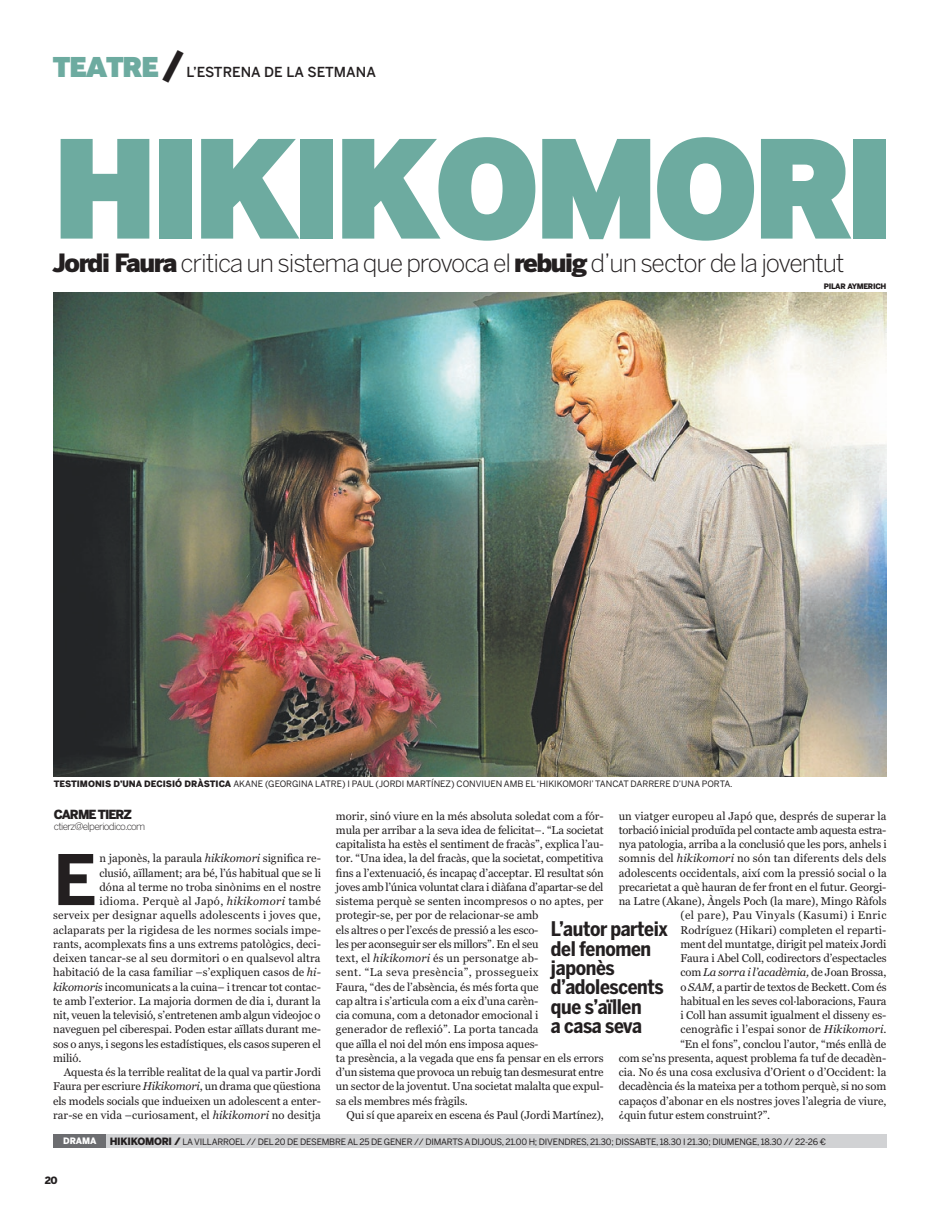
<style>
.page{position:relative;width:939px;height:1205px;background:#fff}
.page>*{position:absolute;margin:0;border:0;box-sizing:border-box;transform-origin:0 0}
.t1{font:900 149.12px "Inter Face";letter-spacing:-.035em;color:#6daba0}
.t2{font:700 69px "Benton Sans";color:#231f20}
.t3{font:900 30px "Inter Face";letter-spacing:-.025em;color:#6daba0}
.t4{font:300 25px "Benton Sans";letter-spacing:-.045em;color:#231f20}
.t5{font:700 20px/19.4px "Benton Sans Cond";letter-spacing:-.02em;color:#231f20}
.t6{font:500 13.75px "Benton Sans";color:#231f20}
.t7{font:900 12.5px "Benton Sans";letter-spacing:-.075em;color:#231f20}
.t8{font:11.25px/14.2px "Georgia Std";letter-spacing:-.01em;color:#231f20}
.t9{font:11.25px "Georgia Std";letter-spacing:.01em;color:#231f20}
.t10{font:11.25px "Georgia Std";letter-spacing:.02em;color:#231f20}
.t11{font:11.25px "Georgia Std";letter-spacing:.015em;color:#231f20}
.t12{font:11.25px "Georgia Std";letter-spacing:.03em;color:#231f20}
.t13{font:italic 11.25px "Georgia Std";letter-spacing:-.01em;color:#231f20}
.t14{font:11.25px "Georgia Std";letter-spacing:.035em;color:#231f20}
.t15{font:300 10px "Benton Sans";letter-spacing:-.065em;color:#231f20}
.t16{font:900 10px "Benton Sans";color:#231f20}
.t17{font:8.75px "Benton Sans";letter-spacing:-.025em;color:#231f20}
.t18{font:8.75px "Benton Sans";color:#231f20}
.t19{font:900 8.75px "Benton Sans";letter-spacing:-.005em;color:#fff}
.t20{font:900 7.5px "Benton Sans";letter-spacing:-.045em;color:#231f20}
.s1{font-size:40.25px;color:#231f20}
.s2{font-weight:900}
.s3{font-style:italic}
.s4{font-style:normal}
.s5{font-weight:900;font-size:10px}
</style>
<div class="page">
<img style="left:53px;top:292px;width:833px;height:485px">
<div style="left:54px;top:1134px;width:832px;height:14px;background:#d1d2d4"></div>
<div style="left:53px;top:1134px;width:53px;height:13px;background:#6c6d70"></div>
<h3 class="t3" style="left:53px;top:48px;width:132px">TEATRE <span class="s1">/</span></h3>
<p class="t6" style="left:186px;top:64px;width:191px">L’ESTRENA DE LA SETMANA</p>
<h1 class="t1" style="left:53px;top:96px;width:841px">HIKIKOMORI</h1>
<h3 class="t4" style="left:52px;top:248px;width:794px"><span class="s2">JORDI FAURA</span> critica un sistema que provoca el <span class="s2">REBUIG</span> d’un sector de la joventut</h3>
<p class="t20" style="left:824px;top:282px;width:63px">PILAR AYMERICH</p>
<p class="t18" style="left:54px;top:778px;width:680px"><span class="s2">TESTIMONIS D’UNA DECISIÓ DRÀSTICA</span> AKANE (GEORGINA LATRE) I PAUL (JORDI MARTÍN EZ) CONVIUEN AMB EL ‘HIKIKOMORI’ TANCAT DARRERE D’UNA PORTA.</p>
<p class="t7" style="left:54px;top:807px;width:80px">CARME TIERZ</p>
<p class="t15" style="left:54px;top:820px;width:93px">ctierz@elperiodico.com</p>
<h2 class="t2" style="left:53px;top:839px;width:45px">E</h2>
<p class="t8" style="left:99px;top:851px;width:223px">n japonès, la paraula <span class="s3">hikikomori</span> significa re-</p>
<p class="t8" style="left:99px;top:865px;width:223px">clusió, aïllament; ara bé, l’ús habitual que se li</p>
<p class="t8" style="left:99px;top:880px;width:223px">dóna al terme no troba sinònims en el nostre</p>
<p class="t12" style="left:99px;top:895px;width:223px">idioma. Perquè al Japó, <span class="s3">hikikomori</span> també</p>
<p class="t10" style="left:53px;top:909px;width:269px">serveix per designar aquells adolescents i joves que,</p>
<p class="t9" style="left:53px;top:923px;width:269px">aclaparats per la rigidesa de les normes socials impe-</p>
<p class="t8" style="left:53px;top:937px;width:269px">rants, acomplexats fins a uns extrems patològics, deci-</p>
<p class="t9" style="left:53px;top:952px;width:269px">deixen tancar-se al seu dormitori o en qualsevol altra</p>
<p class="t8" style="left:53px;top:965px;width:269px">habitació de la casa familiar –s’expliquen casos de <span class="s3">hi-</span></p>
<p class="t8" style="left:53px;top:979px;width:269px"><span class="s3">kikomoris</span> incomunicats a la cuina– i trencar tot contac-</p>
<p class="t8" style="left:53px;top:994px;width:269px">te amb l’exterior. La majoria dormen de dia i, durant la</p>
<p class="t8" style="left:53px;top:1008px;width:269px">nit, veuen la televisió, s’entretenen amb algun videojoc o</p>
<p class="t8" style="left:53px;top:1022px;width:269px">naveguen pel ciberespai. Poden estar aïllats durant me-</p>
<p class="t8" style="left:53px;top:1036px;width:269px">sos o anys, i segons les estadístiques, els casos superen el</p>
<p class="t8" style="left:53px;top:1051px;width:30px">milió.</p>
<p class="t8" style="left:64px;top:1065px;width:259px">Aquesta és la terrible realitat de la qual va partir Jordi</p>
<p class="t8" style="left:53px;top:1079px;width:269px">Faura per escriure <span class="s3">Hikikomori</span>, un drama que qüestiona</p>
<p class="t8" style="left:53px;top:1093px;width:269px">els models socials que indueixen un adolescent a enter-</p>
<p class="t9" style="left:53px;top:1108px;width:269px">rar-se en vida –curiosament, el <span class="s3">hikikomori</span> no desitja</p>
<p class="t8" style="left:336px;top:808px;width:269px">morir, sinó viure en la més absoluta soledat com a fór&shy;mula per arribar a la seva idea de felicitat–. “La societat capitalista ha estès el sentiment de fracàs”, explica l’au&shy;tor. “Una idea, la del fracàs, que la societat, competitiva fins a l’extenuació, és incapaç d’acceptar. El resultat són joves amb l’única voluntat clara i diàfana d’apartar-se del sistema perquè se senten incompresos o no aptes, per protegir-se, per por de relacionar-se amb<br>els altres o per l’excés de pressió a les esco-<br>les per aconseguir ser els millors”. En el seu<br>text, el <span class="s3">hikikomori</span> és un personatge ab-<br>sent. “La seva presència”, prossegueix<br>Faura, “des de l’absència, és més forta que<br>cap altra i s’articula com a eix d’una carèn-<br>cia comuna, com a detonador emocional i<br>generador de reflexió”. La porta tancada<br>que aïlla el noi del món ens imposa aques-<br>ta presència, a la vegada que ens fa pensar en els errors d’un sistema que provoca un rebuig tan desmesurat entre un sector de la joventut. Una societat malalta que expul&shy;sa els membres més fràgils.</p>
<p class="t8" style="left:347px;top:1108px;width:259px">Qui sí que apareix en escena és Paul (Jordi Martínez),</p>
<p class="t9" style="left:619px;top:809px;width:269px">un viatger europeu al Japó que, després de superar la</p>
<p class="t8" style="left:619px;top:823px;width:269px">torbació inicial produïda pel contacte amb aquesta estra-</p>
<p class="t8" style="left:619px;top:837px;width:269px">nya patologia, arriba a la conclusió que les pors, anhels i</p>
<p class="t10" style="left:619px;top:852px;width:269px">somnis del <span class="s3">hikikomori</span> no són tan diferents dels dels</p>
<p class="t8" style="left:619px;top:865px;width:269px">adolescents occidentals, així com la pressió social o la</p>
<p class="t8" style="left:619px;top:880px;width:269px">precarietat a què hauran de fer front en el futur. Georgi-</p>
<p class="t8" style="left:619px;top:894px;width:269px">na Latre (Akane), Àngels Poch (la mare), Mingo Ràfols</p>
<p class="t14" style="left:680px;top:909px;width:208px">(el pare), Pau Vinyals (Kasumi) i Enric</p>
<p class="t9" style="left:680px;top:923px;width:208px">Rodríguez (Hikari) completen el reparti-</p>
<p class="t8" style="left:680px;top:937px;width:208px">ment del muntatge, dirigit pel mateix Jordi</p>
<p class="t8" style="left:680px;top:951px;width:208px">Faura i Abel Coll, codirectors d’espectacles</p>
<p class="t13" style="left:680px;top:966px;width:208px"><span class="s4">com</span> La sorra i l’acadèmia, <span class="s4">de Joan Brossa,</span></p>
<p class="t8" style="left:680px;top:979px;width:208px">o <span class="s3">SAM</span>, a partir de textos de Beckett. Com és</p>
<p class="t8" style="left:680px;top:994px;width:208px">habitual en les seves col·laboracions, Faura</p>
<p class="t8" style="left:680px;top:1008px;width:208px">i Coll han assumit igualment el disseny es-</p>
<p class="t11" style="left:680px;top:1023px;width:208px">cenogràfic i l’espai sonor de <span class="s3">Hikikomori</span>.</p>
<p class="t8" style="left:680px;top:1036px;width:207px">“En el fons”, conclou l’autor, “més enllà de</p>
<p class="t8" style="left:619px;top:1051px;width:269px">com se’ns presenta, aquest problema fa tuf de decadèn-</p>
<p class="t8" style="left:619px;top:1065px;width:269px">cia. No és una cosa exclusiva d’Orient o d’Occident: la</p>
<p class="t8" style="left:619px;top:1079px;width:269px">decadència és la mateixa per a tothom perquè, si no som</p>
<p class="t8" style="left:619px;top:1093px;width:269px">capaços d’abonar en els nostres joves l’alegria de viure,</p>
<p class="t8" style="left:619px;top:1108px;width:153px">¿quin futur estem construint?”.</p>
<h3 class="t5" style="left:551px;top:919px;width:119px">L’autor parteix del fenomen japonès d’adolescents que s’aïllen<br>a casa seva</h3>
<p class="t19" style="left:63px;top:1136px;width:35px">DRAMA</p>
<p class="t17" style="left:110px;top:1136px;width:435px"><span class="s5">HIKIKOMORI /</span> LA VILLARROEL // DEL 20 DE DESEMBRE AL 25 DE GENER // DIMARTS A DIJOUS, 21.00 H; DIVE</p>
<p class="t17" style="left:558px;top:1136px;width:13px">NDRE</p>
<p class="t17" style="left:581px;top:1136px;width:247px">S, 21.30; DI SSABTE, 18.30 I 21.30; DIUM ENG E, 18.30 // 22-26 €</p>
<p class="t16" style="left:45px;top:1174px;width:15px">20</p>
</div>
